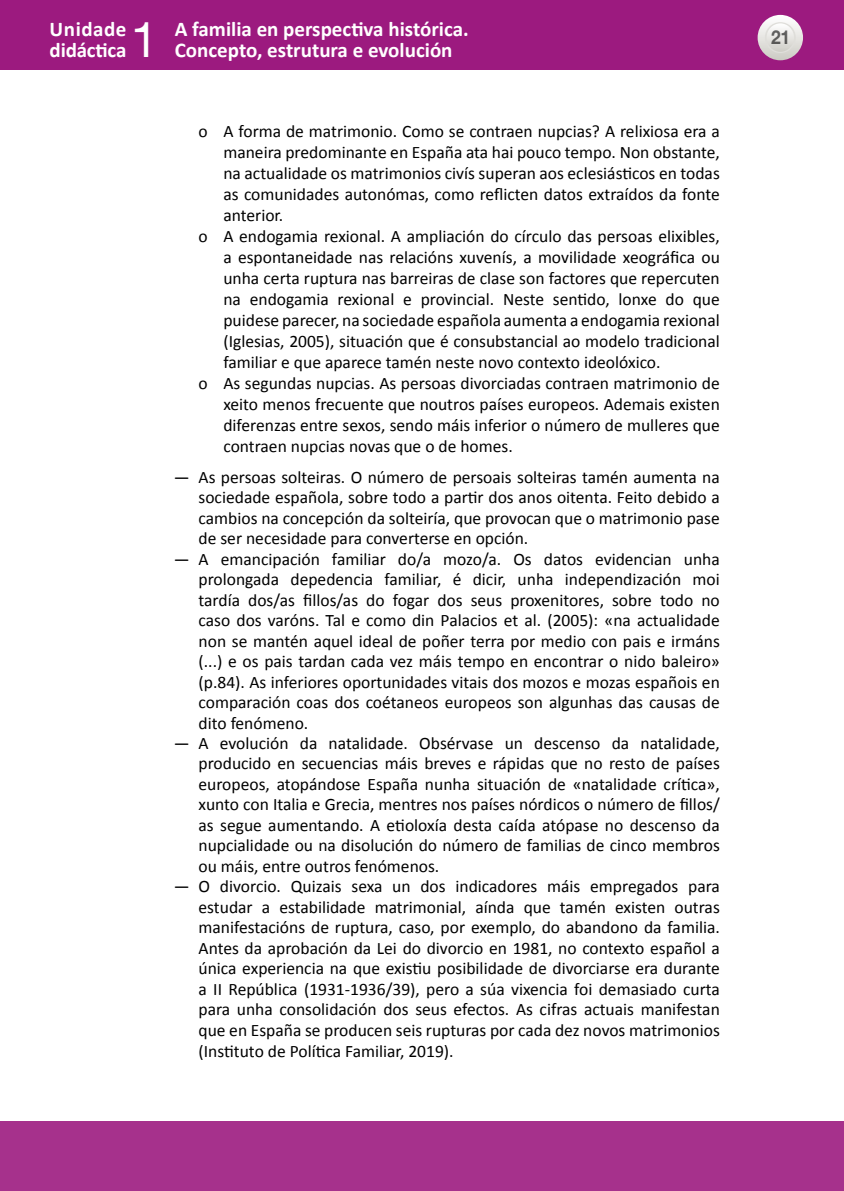
<style>
.page{position:relative;width:844px;height:1191px;background:#fff}
.page>*{position:absolute;margin:0;border:0;box-sizing:border-box;transform-origin:0 0}
.t1{font:49px "Helvetica Neue LT Std";color:#fff}
.t2{font:700 21px/21px "Calibri";color:#fff}
.t3{font:700 19.25px "Helvetica Neue LT Std";color:#000;scale:.9 1}
.TEXTO{font:17.5px/20.5px "Calibri";color:#000;text-align:justify}
.txto{font:17.5px/21px "Calibri";color:#000;text-align:justify}
</style>
<div class="page">
<div style="left:0;top:0;width:843px;height:69px;background:#9c1a7f"></div>
<svg style="left:757px;top:15px;width:45px;height:45px"></svg>
<svg style="left:765px;top:23px;width:29px;height:29px"></svg>
<div style="left:764px;top:22px;width:31px;height:31px;border:1px solid #dfdeda;border-radius:50%"></div>
<div style="left:0;top:1121px;width:843px;height:70px;background:#a6318c"></div>
<p class="t2" style="left:50px;top:19px;width:78px">Unidade didáctica</p>
<h1 class="t1" style="left:131px;top:11px;width:29px">1</h1>
<p class="t2" style="left:175px;top:19px;width:295px">A familia en perspectiva histórica.<br>Concepto, estrutura e evolución</p>
<p class="t3" style="left:770px;top:26px;width:23px">21</p>
<p class="txto" style="left:223px;top:121px;width:498px;text-indent:-25px">o A forma de matrimonio. Como se contraen nupcias? A relixiosa era a maneira predominante en España ata hai pouco tempo. Non obstante, na actualidade os matrimonios civís superan aos eclesiásticos en todas as comunidades autonómas, como reflicten datos extraídos da fonte anterior.</p>
<p class="txto" style="left:223px;top:226px;width:498px;text-indent:-25px">o A endogamia rexional. A ampliación do círculo das persoas elixibles, a espontaneidade nas relacións xuvenís, a movilidade xeográfica ou unha certa ruptura nas barreiras de clase son factores que repercuten na endogamia rexional e provincial. Neste sentido, lonxe do que puidese parecer, na sociedade española aumenta a endogamia rexional (Iglesias, 2005), situación que é consubstancial ao modelo tradicional familiar e que aparece tamén neste novo contexto ideolóxico.</p>
<p class="txto" style="left:223px;top:373px;width:498px;text-indent:-25px">o As segundas nupcias. As persoas divorciadas contraen matrimonio de xeito menos frecuente que noutros países europeos. Ademais existen diferenzas entre sexos, sendo máis inferior o número de mulleres que contraen nupcias novas que o de homes.</p>
<p class="TEXTO" style="left:198px;top:467px;width:522px;text-indent:-25px">— As persoas solteiras. O número de persoais solteiras tamén aumenta na sociedade española, sobre todo a partir dos anos oitenta. Feito debido a cambios na concepción da solteiría, que provocan que o matrimonio pase de ser necesidade para converterse en opción.</p>
<p class="TEXTO" style="left:198px;top:548px;width:522px;text-indent:-25px">— A emancipación familiar do/a mozo/a. Os datos evidencian unha prolongada depedencia familiar, é dicir, unha independización moi tardía dos/as fillos/as do fogar dos seus proxenitores, sobre todo no caso dos varóns. Tal e como din Palacios et al. (2005): «na actualidade non se mantén aquel ideal de poñer terra por medio con pais e irmáns (...) e os pais tardan cada vez máis tempo en encontrar o nido baleiro» (p.84). As inferiores oportunidades vitais dos mozos e mozas españois en comparación coas dos coétaneos europeos son algunhas das causas de dito fenómeno.</p>
<p class="TEXTO" style="left:198px;top:733px;width:522px;text-indent:-25px">— A evolución da natalidade. Obsérvase un descenso da natalidade, producido en secuencias máis breves e rápidas que no resto de países europeos, atopándose España nunha situación de «natalidade crítica», xunto con Italia e Grecia, mentres nos países nórdicos o número de fillos/ as segue aumentando. A etioloxía desta caída atópase no descenso da nupcialidade ou na disolución do número de familias de cinco membros ou máis, entre outros fenómenos.</p>
<p class="TEXTO" style="left:198px;top:876px;width:522px;text-indent:-25px">— O divorcio. Quizais sexa un dos indicadores máis empregados para estudar a estabilidade matrimonial, aínda que tamén existen outras manifestacións de ruptura, caso, por exemplo, do abandono da familia.<br>Antes da aprobación da Lei do divorcio en 1981, no contexto español a única experiencia na que existiu posibilidade de divorciarse era durante a II República (1931-1936/39), pero a súa vixencia foi demasiado curta para unha consolidación dos seus efectos. As cifras actuais manifestan que en España se producen seis rupturas por cada dez novos matrimonios (Instituto de Política Familiar, 2019).</p>
</div>
